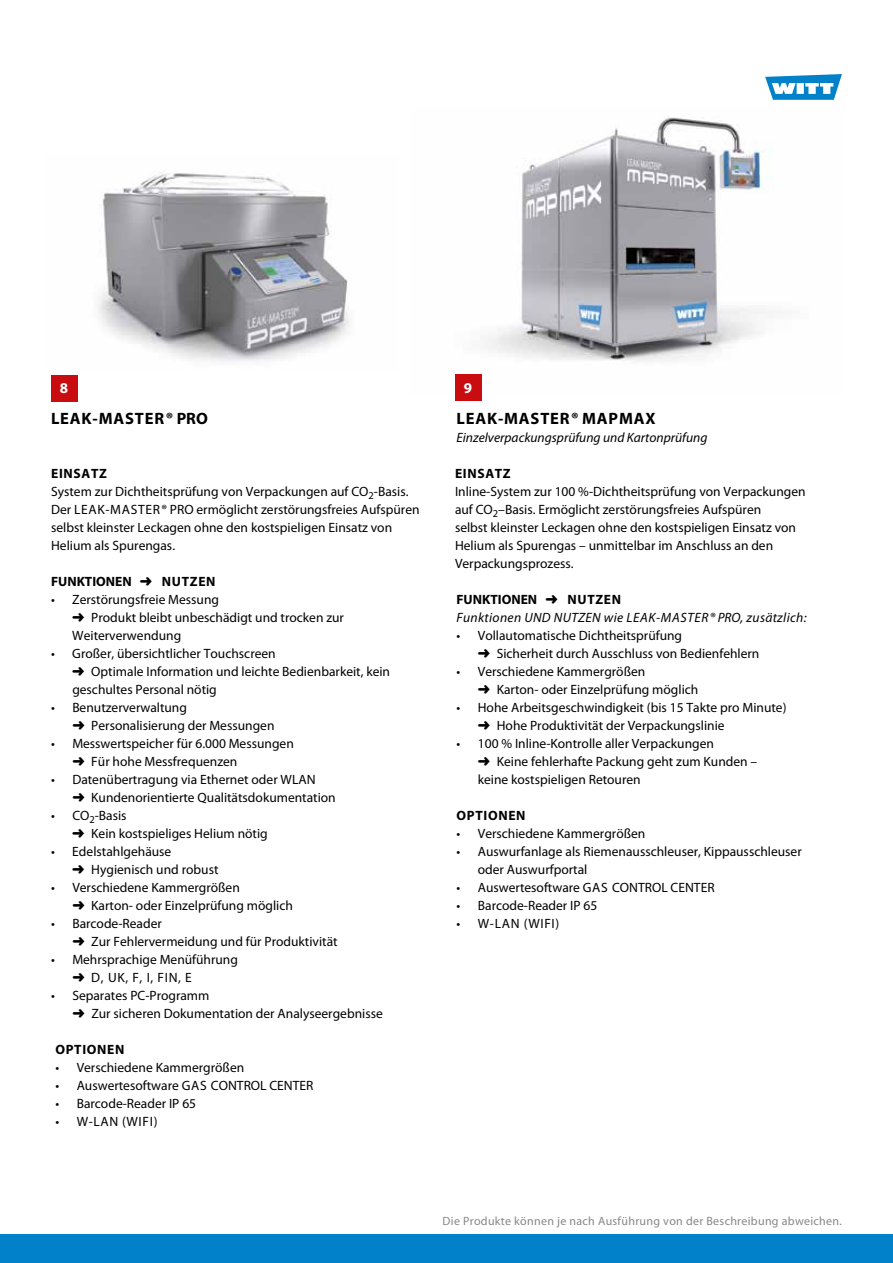
<style>
.page{position:relative;width:893px;height:1263px;background:#fff}
.page>*{position:absolute;margin:0;border:0;box-sizing:border-box;transform-origin:0 0}
.t1{font:700 16.5px "Myriad Pro";letter-spacing:.05em;color:#000}
.t2{font:700 15px "Myriad Pro";color:#fff}
.t3{font:13.5px/18px "Myriad Pro";color:#000}
.t4{font:italic 13.5px/18px "Myriad Pro";letter-spacing:.025em;color:#000}
.t5{font:italic 13.5px "Myriad Pro";color:#000}
.t6{font:700 13.5px "Myriad Pro";letter-spacing:.05em;color:#000}
.t7{font:700 13.5px "Myriad Pro";color:#000}
.t8{font:12px "Myriad Pro";letter-spacing:.025em;color:#878787}
.s1{font-weight:700}
.s2{font-weight:700;font-style:normal}
</style>
<div class="page">
<div style="left:0;top:1234px;width:893px;height:29px;background:#0081c9"></div>
<svg style="left:765px;top:74px;width:77px;height:26px"></svg>
<img style="left:485px;top:116px;width:284px;height:246px">
<div style="left:51px;top:375px;width:26px;height:26px;background:#c90c0f"></div>
<div style="left:455px;top:374px;width:27px;height:27px;background:#c90c0f"></div>
<img style="left:98px;top:172px;width:252px;height:190px">
<p class="t2" style="left:60px;top:379px;width:10px">8</p>
<p class="t1" style="left:51px;top:407px;width:158px">LEAK-MASTER® PRO</p>
<p class="t2" style="left:464px;top:379px;width:10px">9</p>
<p class="t1" style="left:456px;top:407px;width:201px">LEAK-MASTER® MAPMAX</p>
<p class="t5" style="left:456px;top:429px;width:252px">Einzelverpackungsprüfung und Kartonprüfung</p>
<p class="t3" style="left:51px;top:464px;width:370px"><span class="s1">EINSATZ<br></span>System zur Dichtheitsprüfung von Verpackungen auf CO<sub>2</sub>-Basis.<br>Der LEAK-MASTER® PRO ermöglicht zerstörungsfreies Aufspüren selbst kleinster Leckagen ohne den kostspieligen Einsatz von Helium als Spurengas.</p>
<p class="t6" style="left:455px;top:464px;width:57px">EINSATZ</p>
<p class="t3" style="left:455px;top:482px;width:352px">Inline-System zur 100 %-Dichtheitsprüfung von Verpackungen auf CO<sub>2</sub>–Basis. Ermöglicht zerstörungsfreies Aufspüren<br>selbst kleinster Leckagen ohne den kostspieligen Einsatz von Helium als Spurengas – unmittelbar im Anschluss an den Verpackungsprozess.</p>
<p class="t7" style="left:51px;top:572px;width:166px">FUNKTIONEN ➜ NUTZEN</p>
<p class="t3" style="left:72px;top:590px;width:273px;text-indent:-21px">• Zerstörungsfreie Messung<br>➜ Produkt bleibt unbeschädigt und trocken zur<br>Weiterverwendung</p>
<p class="t3" style="left:72px;top:644px;width:319px;text-indent:-21px">• Großer, übersichtlicher Touchscreen<br>➜ Optimale Information und leichte Bedienbarkeit, kein geschultes Personal nötig</p>
<p class="t3" style="left:72px;top:698px;width:204px;text-indent:-21px">• Benutzerverwaltung<br>➜ Personalisierung der Messungen</p>
<p class="t3" style="left:72px;top:734px;width:223px;text-indent:-21px">• Messwertspeicher für 6.000 Messungen ➜ Für hohe Messfrequenzen</p>
<p class="t3" style="left:72px;top:770px;width:265px;text-indent:-21px">• Datenübertragung via Ethernet oder WLAN<br>➜ Kundenorientierte Qualitätsdokumentation</p>
<p class="t3" style="left:72px;top:806px;width:197px;text-indent:-21px">• CO<sub>2</sub>-Basis<br>➜ Kein kostspieliges Helium nötig</p>
<p class="t3" style="left:72px;top:842px;width:148px;text-indent:-21px">• Edelstahlgehäuse<br>➜ Hygienisch und robust</p>
<p class="t3" style="left:72px;top:878px;width:222px;text-indent:-21px">• Verschiedene Kammergrößen<br>➜ Karton- oder Einzelprüfung möglich</p>
<p class="t3" style="left:72px;top:914px;width:267px;text-indent:-21px">• Barcode-Reader<br>➜ Zur Fehlervermeidung und für Produktivität</p>
<p class="t3" style="left:72px;top:950px;width:167px;text-indent:-21px">• Mehrsprachige Menüführung ➜ D, UK, F, I, FIN, E</p>
<p class="t3" style="left:72px;top:986px;width:312px;text-indent:-21px">• Separates PC-Programm<br>➜ Zur sicheren Dokumentation der Analyseergebnisse</p>
<p class="t6" style="left:55px;top:1040px;width:71px">OPTIONEN</p>
<p class="t3" style="left:55px;top:1058px;width:190px">• Verschiedene Kammergrößen</p>
<p class="t3" style="left:55px;top:1076px;width:259px">• Auswertesoftware GAS CONTROL CENTER</p>
<p class="t3" style="left:55px;top:1094px;width:142px">• Barcode-Reader IP 65</p>
<p class="t3" style="left:55px;top:1112px;width:104px">• W-LAN (WIFI)</p>
<p class="t4" style="left:456px;top:590px;width:352px"><span class="s2">FUNKTIONEN</span> ➜ <span class="s2">NUTZEN<br></span>Funktionen UND NUTZEN wie LEAK-MASTER® PRO, zusätzlich:</p>
<p class="t3" style="left:478px;top:626px;width:283px;text-indent:-21px">• Vollautomatische Dichtheitsprüfung<br>➜ Sicherheit durch Ausschluss von Bedienfehlern</p>
<p class="t3" style="left:478px;top:662px;width:222px;text-indent:-21px">• Verschiedene Kammergrößen<br>➜ Karton- oder Einzelprüfung möglich</p>
<p class="t3" style="left:478px;top:698px;width:310px;text-indent:-21px">• Hohe Arbeitsgeschwindigkeit (bis 15 Takte pro Minute) ➜ Hohe Produktivität der Verpackungslinie</p>
<p class="t3" style="left:478px;top:734px;width:281px;text-indent:-21px">• 100 % Inline-Kontrolle aller Verpackungen<br>➜ Keine fehlerhafte Packung geht zum Kunden – keine kostspieligen Retouren</p>
<p class="t6" style="left:457px;top:806px;width:71px">OPTIONEN</p>
<p class="t3" style="left:457px;top:824px;width:190px">• Verschiedene Kammergrößen</p>
<p class="t3" style="left:478px;top:842px;width:325px;text-indent:-21px">• Auswurfanlage als Riemenausschleuser, Kippausschleuser oder Auswurfportal</p>
<p class="t3" style="left:457px;top:878px;width:259px">• Auswertesoftware GAS CONTROL CENTER</p>
<p class="t3" style="left:457px;top:896px;width:142px">• Barcode-Reader IP 65</p>
<p class="t3" style="left:457px;top:914px;width:104px">• W-LAN (WIFI)</p>
<p class="t8" style="left:443px;top:1213px;width:401px">Die Produkte können je nach Ausführung von der Beschreibung abweichen.</p>
</div>
